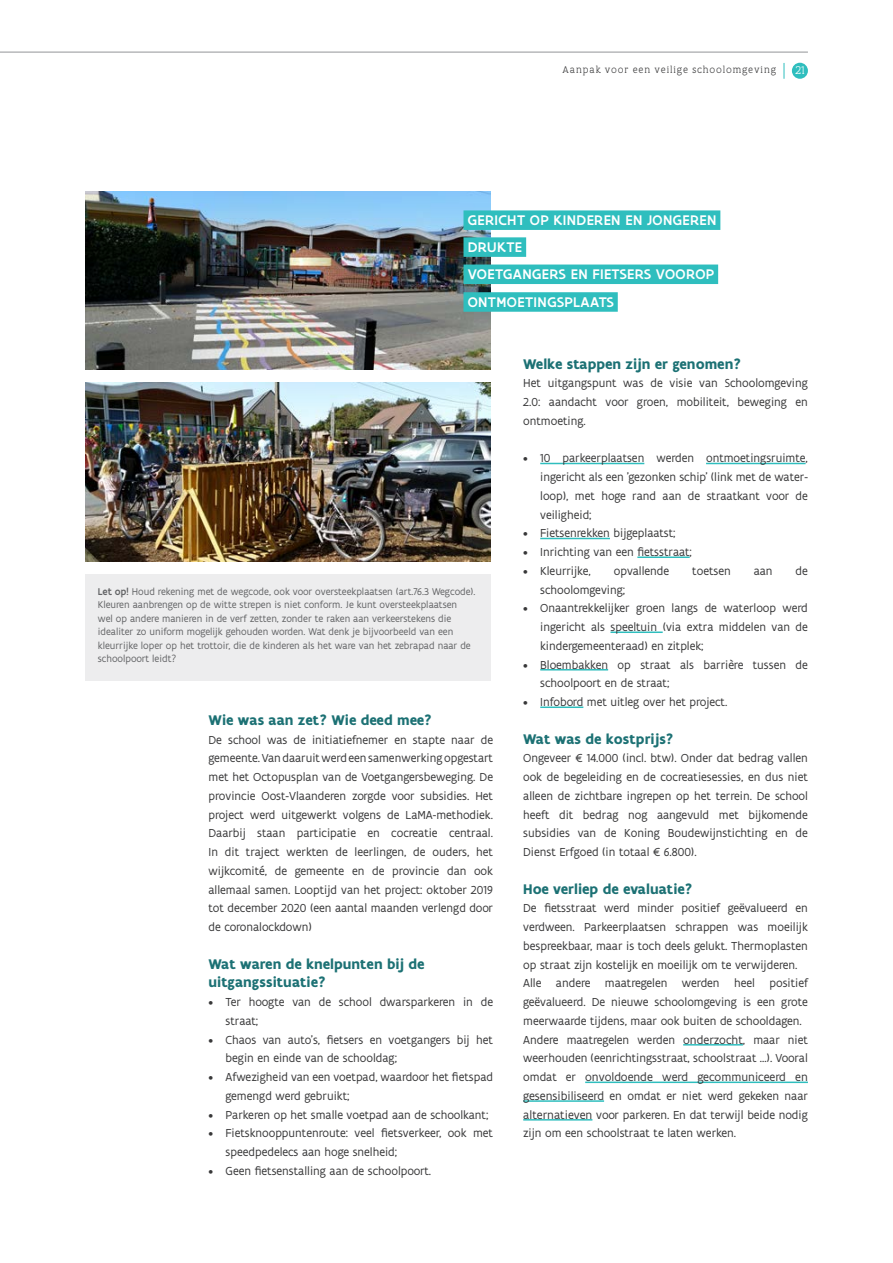
<style>
.page{position:relative;width:893px;height:1263px;background:#fff}
.page>*{position:absolute;margin:0;border:0;box-sizing:border-box;transform-origin:0 0}
.t1{font:700 15px/18.8px "Flanders Art Sans";color:#1c7174}
.t2{font:500 15px/27.8px "Flanders Art Sans";letter-spacing:.025em;color:#fff}
.t3{font:12.45px/18.8px "Flanders Art Sans";color:#383839}
.t4{font:300 12px "Flanders Art Serif";color:#fff}
.t5{font:10.5px/13.5px "Flanders Art Sans";color:#636466}
.t6{font:300 10.5px "Flanders Art Serif";letter-spacing:.08em;color:#383839}
.s1{font-weight:500}
</style>
<div class="page">
<img style="left:85px;top:191px;width:406px;height:179px">
<img style="left:85px;top:383px;width:406px;height:178px">
<div style="left:85px;top:574px;width:406px;height:106px;background:#ededee"></div>
<div style="left:463px;top:210px;width:257px;height:20px;background:#2fbebe"></div>
<div style="left:463px;top:265px;width:255px;height:19px;background:#2fbebe"></div>
<div style="left:463px;top:292px;width:155px;height:20px;background:#2fbebe"></div>
<div style="left:463px;top:237px;width:63px;height:20px;background:#2fbebe"></div>
<hr style="left:540px;top:463px;width:104px;height:1px;background:#2fbebe">
<hr style="left:706px;top:463px;width:100px;height:1px;background:#2fbebe">
<hr style="left:540px;top:538px;width:70px;height:1px;background:#2fbebe">
<hr style="left:637px;top:556px;width:53px;height:2px;background:#2fbebe">
<hr style="left:610px;top:631px;width:53px;height:2px;background:#2fbebe">
<hr style="left:540px;top:669px;width:68px;height:1px;background:#2fbebe">
<hr style="left:540px;top:706px;width:43px;height:2px;background:#2fbebe">
<hr style="left:683px;top:1044px;width:60px;height:1px;background:#2fbebe">
<hr style="left:585px;top:1081px;width:223px;height:2px;background:#2fbebe">
<hr style="left:523px;top:1100px;width:81px;height:2px;background:#2fbebe">
<hr style="left:523px;top:1119px;width:69px;height:1px;background:#2fbebe">
<svg style="left:784px;top:63px;width:1px;height:16px"></svg>
<div style="left:792px;top:63px;width:16px;height:16px;background:#2fbebe;border-radius:50%"></div>
<hr style="left:0;top:52px;width:808px;height:1px;background:#939598">
<p class="t6" style="left:563px;top:64px;width:215px">Aanpak voor een veilige schoolomgeving</p>
<p class="t4" style="left:795px;top:63px;width:11px">21</p>
<p class="t2" style="left:468px;top:207px;width:250px">GERICHT OP KINDEREN EN JONGEREN</p>
<p class="t2" style="left:468px;top:234px;width:56px">DRUKTE</p>
<p class="t2" style="left:468px;top:261px;width:248px">VOETGANGERS EN FIETSERS VOOROP<br>ONTMOETINGSPLAATS</p>
<p class="t5" style="left:98px;top:585px;width:379px"><span class="s1">Let op!</span> Houd rekening met de wegcode, ook voor oversteekplaatsen (art.76.3 Wegcode).<br>Kleuren aanbrengen op de witte strepen is niet conform. Je kunt oversteekplaatsen<br>wel op andere manieren in de verf zetten, zonder te raken aan verkeerstekens die idealiter zo uniform mogelijk gehouden worden. Wat denk je bijvoorbeeld van een kleurrijke loper op het trottoir, die de kinderen als het ware van het zebrapad naar de schoolpoort leidt?</p>
<p class="t1" style="left:209px;top:711px;width:225px">Wie was aan zet? Wie deed mee?</p>
<p class="t3" style="left:209px;top:730px;width:286px;text-align:justify">De school was de initiatiefnemer en stapte naar de gemeente. Van daaruit werd een samenwerking opgestart met het Octopusplan van de Voetgangersbeweging. De provincie Oost-Vlaanderen zorgde voor subsidies. Het project werd uitgewerkt volgens de LaMA-methodiek.<br>Daarbij staan participatie en cocreatie centraal.<br>In dit traject werkten de leerlingen, de ouders, het wijkcomité, de gemeente en de provincie dan ook allemaal samen. Looptijd van het project: oktober 2019 tot december 2020 (een aantal maanden verlengd door de coronalockdown)</p>
<p class="t1" style="left:209px;top:954px;width:218px">Wat waren de knelpunten bij de uitgangssituatie?</p>
<p class="t3" style="left:226px;top:993px;width:269px;text-indent:-17px">• Ter hoogte van de school dwarsparkeren in de straat;</p>
<p class="t3" style="left:226px;top:1030px;width:269px;text-indent:-17px">• Chaos van auto’s, fietsers en voetgangers bij het begin en einde van de schooldag;</p>
<p class="t3" style="left:226px;top:1068px;width:269px;text-indent:-17px">• Afwezigheid van een voetpad, waardoor het fietspad gemengd werd gebruikt;</p>
<p class="t3" style="left:209px;top:1105px;width:281px">• Parkeren op het smalle voetpad aan de schoolkant;</p>
<p class="t3" style="left:226px;top:1124px;width:269px;text-indent:-17px">• Fietsknooppuntenroute: veel fietsverkeer, ook met speedpedelecs aan hoge snelheid;</p>
<p class="t3" style="left:209px;top:1162px;width:224px">• Geen fietsenstalling aan de schoolpoort.</p>
<p class="t1" style="left:523px;top:354px;width:219px">Welke stappen zijn er genomen?</p>
<p class="t3" style="left:523px;top:374px;width:286px;text-align:justify">Het uitgangspunt was de visie van Schoolomgeving 2.0: aandacht voor groen, mobiliteit, beweging en ontmoeting.</p>
<p class="t3" style="left:540px;top:449px;width:269px;text-align:justify;text-indent:-17px">• 10 parkeerplaatsen werden ontmoetingsruimte, ingericht als een ’gezonken schip’ (link met de water&shy;loop), met hoge rand aan de straatkant voor de veiligheid;</p>
<p class="t3" style="left:523px;top:524px;width:154px">• Fietsenrekken bijgeplaatst;</p>
<p class="t3" style="left:523px;top:543px;width:170px">• Inrichting van een fietsstraat;</p>
<p class="t3" style="left:523px;top:562px;width:69px">• Kleurrijke,</p>
<p class="t3" style="left:614px;top:562px;width:57px">opvallende</p>
<p class="t3" style="left:692px;top:562px;width:40px">toetsen</p>
<p class="t3" style="left:754px;top:562px;width:20px">aan</p>
<p class="t3" style="left:796px;top:562px;width:14px">de</p>
<p class="t3" style="left:540px;top:580px;width:86px">schoolomgeving;</p>
<p class="t3" style="left:540px;top:599px;width:269px;text-align:justify;text-indent:-17px">• Onaantrekkelijker groen langs de waterloop werd ingericht als speeltuin (via extra middelen van de kindergemeenteraad) en zitplek;</p>
<p class="t3" style="left:540px;top:655px;width:269px;text-indent:-17px">• Bloembakken op straat als barrière tussen de schoolpoort en de straat;</p>
<p class="t3" style="left:523px;top:693px;width:206px">• Infobord met uitleg over het project.</p>
<p class="t1" style="left:523px;top:729px;width:152px">Wat was de kostprijs?</p>
<p class="t3" style="left:523px;top:749px;width:286px;text-align:justify">Ongeveer € 14.000 (incl. btw). Onder dat bedrag vallen ook de begeleiding en de cocreatiesessies, en dus niet alleen de zichtbare ingrepen op het terrein. De school heeft dit bedrag nog aangevuld met bijkomende subsidies van de Koning Boudewijnstichting en de Dienst Erfgoed (in totaal € 6.800).</p>
<p class="t1" style="left:523px;top:879px;width:171px">Hoe verliep de evaluatie?</p>
<p class="t3" style="left:523px;top:899px;width:286px">De fietsstraat werd minder positief geëvalueerd en verdween. Parkeerplaatsen schrappen was moeilijk bespreekbaar, maar is toch deels gelukt. Thermoplasten op straat zijn kostelijk en moeilijk om te verwijderen.<br>Alle andere maatregelen werden heel positief geëvalueerd. De nieuwe schoolomgeving is een grote meerwaarde tijdens, maar ook buiten de schooldagen.<br>Andere maatregelen werden onderzocht, maar niet weerhouden (eenrichtingsstraat, schoolstraat …). Vooral omdat er onvoldoende werd gecommuniceerd en gesensibiliseerd en omdat er niet werd gekeken naar alternatieven voor parkeren. En dat terwijl beide nodig zijn om een schoolstraat te laten werken.</p>
</div>
